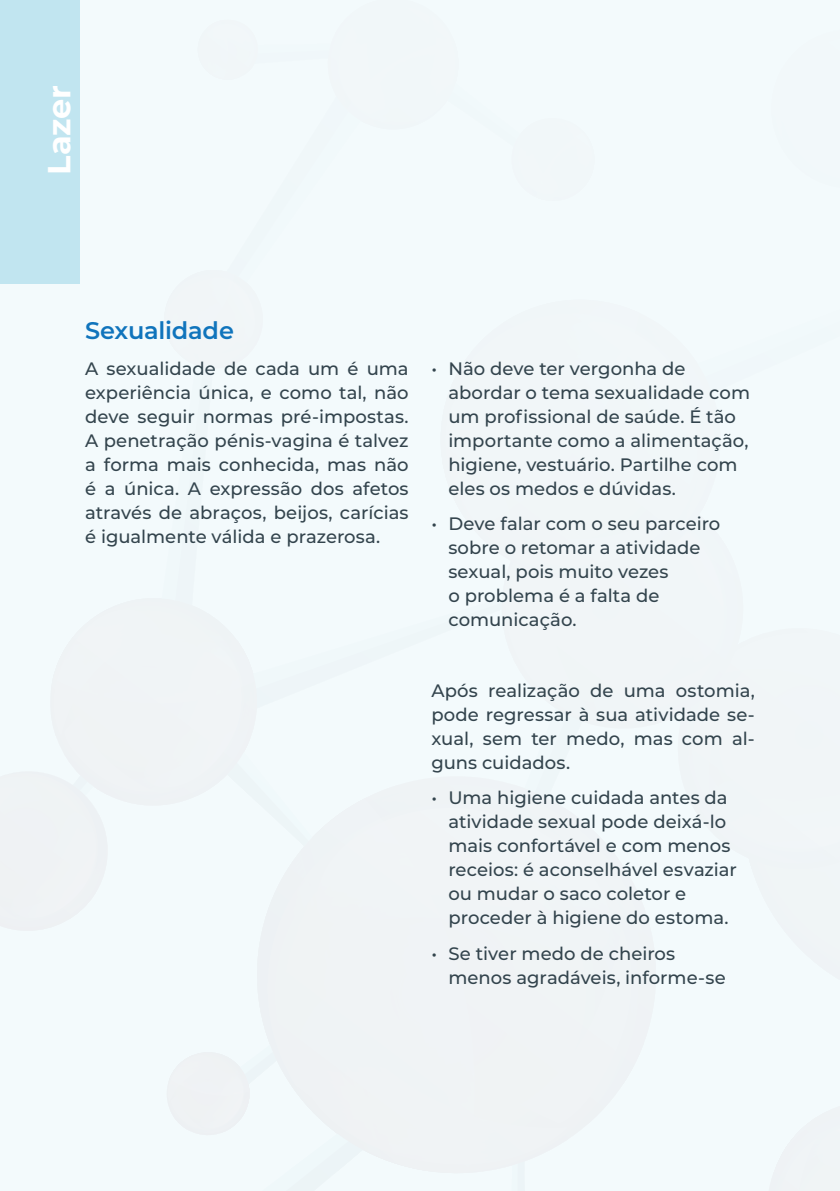
<style>
.page{position:relative;width:840px;height:1191px;background:#fff}
.page>*{position:absolute;margin:0;border:0;box-sizing:border-box;transform-origin:0 0}
.Titulo_1{font:700 32px "Montserrat";letter-spacing:-.01em;color:#fff}
.Subtitulo{font:600 24px "Montserrat";letter-spacing:-.01em;color:#1074bc}
.Corpo_de_texto{font:500 18px/24px "Montserrat";color:#33444d}
</style>
<div class="page">
<div style="left:0;top:0;width:839px;height:1191px;background:#f3fafc"></div>
<div style="left:0;top:0;width:79px;height:283px;background:#c1e5f0"></div>
<p class="Titulo_1" style="left:36px;top:175px;width:91px;rotate:-90deg">Lazer</p>
<p class="Subtitulo" style="left:85px;top:314px;width:150px">Sexualidade</p>
<p class="Corpo_de_texto" style="left:85px;top:356px;width:325px;text-align:justify">A sexualidade de cada um é uma experiência única, e como tal, não deve seguir normas pré-impostas.<br>A penetração pénis-vagina é talvez a forma mais conhecida, mas não é a única. A expressão dos afetos através de abraços, beijos, carícias é igualmente válida e prazerosa.</p>
<p class="Corpo_de_texto" style="left:448px;top:356px;width:303px;text-indent:-17px">• Não deve ter vergonha de abordar o tema sexualidade com um profissional de saúde. É tão importante como a alimentação, higiene, vestuário. Partilhe com eles os medos e dúvidas.</p>
<p class="Corpo_de_texto" style="left:448px;top:511px;width:273px;text-indent:-17px">• Deve falar com o seu parceiro sobre o retomar a atividade sexual, pois muito vezes<br>o problema é a falta de comunicação.</p>
<p class="Corpo_de_texto" style="left:431px;top:678px;width:325px;text-align:justify">Após realização de uma ostomia, pode regressar à sua atividade se&shy;xual, sem ter medo, mas com al&shy;guns cuidados.</p>
<p class="Corpo_de_texto" style="left:448px;top:785px;width:290px;text-indent:-17px">• Uma higiene cuidada antes da atividade sexual pode deixá-lo mais confortável e com menos receios: é aconselhável esvaziar ou mudar o saco coletor e proceder à higiene do estoma.</p>
<p class="Corpo_de_texto" style="left:448px;top:940px;width:279px;text-indent:-17px">• Se tiver medo de cheiros menos agradáveis, informe-se</p>
</div>
